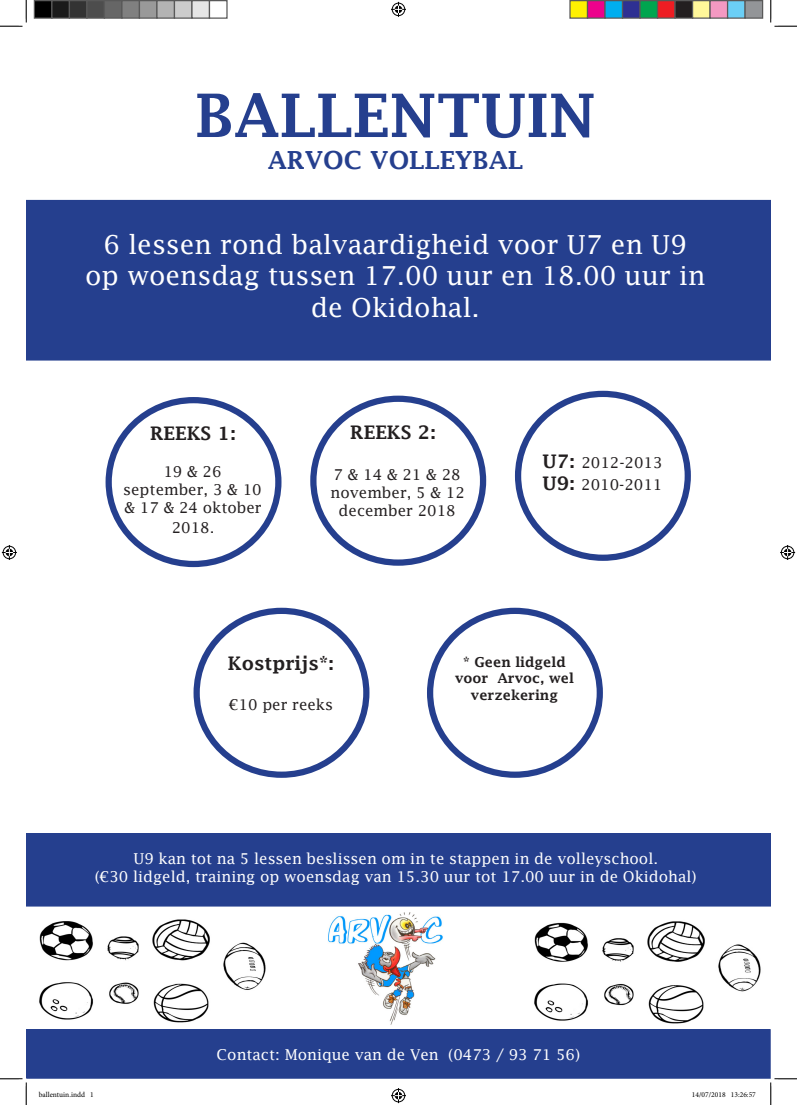
<style>
.page{position:relative;width:797px;height:1105px;background:#fff}
.page>*{position:absolute;margin:0;border:0;box-sizing:border-box;transform-origin:0 0}
.t1{font:600 60px "Lucida Fax";color:#253f8e}
.t2{font:26.25px/31.5px "Lucida Fax";color:#fff;text-align:center}
.t3{font:600 25px "Lucida Fax";color:#253f8e}
.t4{font:600 18.75px "Lucida Fax";color:#231f20}
.t5{font:15px "Lucida Fax";color:#fff}
.t6{font:15px/18px "Lucida Fax";color:#231f20}
.t7{font:600 13.75px "Lucida Fax";color:#231f20}
.t8{font:7.5px "Minion Pro";color:#000}
.s1{font-weight:600;font-size:18.75px}
</style>
<div class="page">
<img style="left:313px;top:906px;width:168px;height:119px">
<img style="left:26px;top:906px;width:247px;height:117px">
<img style="left:534px;top:921px;width:227px;height:103px">
<div style="left:106px;top:397px;width:175px;height:170px;border:6px solid #253f8e;border-radius:50%"></div>
<div style="left:310px;top:396px;width:176px;height:170px;border:6px solid #253f8e;border-radius:50%"></div>
<div style="left:515px;top:391px;width:176px;height:170px;border:6px solid #253f8e;border-radius:50%"></div>
<div style="left:193px;top:608px;width:176px;height:170px;border:6px solid #253f8e;border-radius:50%"></div>
<div style="left:427px;top:608px;width:176px;height:170px;border:6px solid #253f8e;border-radius:50%"></div>
<div style="left:26px;top:200px;width:744px;height:161px;background:#253f8e"></div>
<div style="left:27px;top:1030px;width:743px;height:48px;background:#253f8e"></div>
<div style="left:26px;top:1029px;width:744px;height:50px;border:1px solid #253f8e"></div>
<div style="left:26px;top:833px;width:744px;height:73px;background:#253f8e"></div>
<svg style="left:0;top:0;width:27px;height:27px"></svg>
<svg style="left:0;top:1078px;width:27px;height:27px"></svg>
<svg style="left:770px;top:0;width:27px;height:27px"></svg>
<svg style="left:770px;top:1078px;width:27px;height:27px"></svg>
<svg style="left:391px;top:2px;width:15px;height:15px"></svg>
<svg style="left:391px;top:1088px;width:15px;height:15px"></svg>
<svg style="left:2px;top:545px;width:15px;height:15px"></svg>
<svg style="left:780px;top:545px;width:15px;height:15px"></svg>
<div style="left:34px;top:1px;width:18px;height:17px;background:#000"></div>
<div style="left:34px;top:0;width:18px;height:19px;border:1px solid #595959"></div>
<div style="left:52px;top:1px;width:17px;height:17px;background:#1a1a1a"></div>
<div style="left:51px;top:0;width:19px;height:19px;border:1px solid #595959"></div>
<div style="left:69px;top:1px;width:18px;height:17px;background:#333"></div>
<div style="left:69px;top:0;width:19px;height:19px;border:1px solid #595959"></div>
<div style="left:87px;top:1px;width:17px;height:17px;background:#4d4d4d"></div>
<div style="left:86px;top:0;width:19px;height:19px;border:1px solid #595959"></div>
<div style="left:104px;top:1px;width:18px;height:17px;background:#666"></div>
<div style="left:104px;top:0;width:18px;height:19px;border:1px solid #595959"></div>
<div style="left:122px;top:1px;width:17px;height:17px;background:#808080"></div>
<div style="left:121px;top:0;width:19px;height:19px;border:1px solid #595959"></div>
<div style="left:139px;top:1px;width:18px;height:17px;background:#999"></div>
<div style="left:139px;top:0;width:19px;height:19px;border:1px solid #595959"></div>
<div style="left:157px;top:1px;width:17px;height:17px;background:#b3b3b3"></div>
<div style="left:156px;top:0;width:19px;height:19px;border:1px solid #595959"></div>
<div style="left:174px;top:1px;width:18px;height:17px;background:#ccc"></div>
<div style="left:174px;top:0;width:18px;height:19px;border:1px solid #595959"></div>
<div style="left:192px;top:1px;width:17px;height:17px;background:#e6e6e6"></div>
<div style="left:191px;top:0;width:19px;height:19px;border:1px solid #595959"></div>
<div style="left:209px;top:0;width:19px;height:19px;border:1px solid #595959"></div>
<div style="left:570px;top:1px;width:17px;height:17px;background:#fff101"></div>
<div style="left:569px;top:0;width:19px;height:19px;border:1px solid #595959"></div>
<div style="left:587px;top:1px;width:18px;height:17px;background:#ed028c"></div>
<div style="left:587px;top:0;width:18px;height:19px;border:1px solid #595959"></div>
<div style="left:605px;top:1px;width:17px;height:17px;background:#00aeef"></div>
<div style="left:604px;top:0;width:19px;height:19px;border:1px solid #595959"></div>
<div style="left:622px;top:1px;width:18px;height:17px;background:#2e3092"></div>
<div style="left:622px;top:0;width:18px;height:19px;border:1px solid #595959"></div>
<div style="left:640px;top:1px;width:17px;height:17px;background:#00a54f"></div>
<div style="left:639px;top:0;width:19px;height:19px;border:1px solid #595959"></div>
<div style="left:657px;top:1px;width:18px;height:17px;background:#ee1d23"></div>
<div style="left:657px;top:0;width:18px;height:19px;border:1px solid #595959"></div>
<div style="left:675px;top:1px;width:17px;height:17px;background:#231f20"></div>
<div style="left:674px;top:0;width:19px;height:19px;border:1px solid #595959"></div>
<div style="left:692px;top:1px;width:18px;height:17px;background:#fff79a"></div>
<div style="left:692px;top:0;width:18px;height:19px;border:1px solid #595959"></div>
<div style="left:710px;top:1px;width:17px;height:17px;background:#f499c2"></div>
<div style="left:709px;top:0;width:19px;height:19px;border:1px solid #595959"></div>
<div style="left:727px;top:1px;width:18px;height:17px;background:#6bcff6"></div>
<div style="left:727px;top:0;width:18px;height:19px;border:1px solid #595959"></div>
<div style="left:745px;top:1px;width:17px;height:17px;background:#939598"></div>
<div style="left:744px;top:0;width:19px;height:19px;border:1px solid #595959"></div>
<p class="t1" style="left:195px;top:81px;width:402px">BALLENTUIN</p>
<p class="t3" style="left:268px;top:145px;width:256px">ARVOC VOLLEYBAL</p>
<p class="t2" style="left:104px;top:228px;width:585px">6 lessen rond balvaardigheid voor U7 en U9</p>
<p class="t2" style="left:85px;top:260px;width:621px">op woensdag tussen 17.00 uur en 18.00 uur in de Okidohal.</p>
<p class="t4" style="left:150px;top:422px;width:87px">REEKS 1:</p>
<p class="t6" style="left:163px;top:462px;width:60px">19 &amp; 26</p>
<p class="t6" style="left:123px;top:480px;width:140px">september, 3 &amp; 10 &amp; 17 &amp; 24 oktober</p>
<p class="t6" style="left:172px;top:518px;width:44px">2018.</p>
<p class="t4" style="left:350px;top:422px;width:87px">REEKS 2:</p>
<p class="t6" style="left:330px;top:465px;width:136px;text-align:center">7 &amp; 14 &amp; 21 &amp; 28 november, 5 &amp; 12 december 2018</p>
<p class="t6" style="left:542px;top:453px;width:122px"><span class="s1">U7:</span> 2012-2013</p>
<p class="t6" style="left:542px;top:476px;width:121px"><span class="s1">U9:</span> 2010-2011</p>
<p class="t4" style="left:228px;top:652px;width:108px">Kostprijs*:</p>
<p class="t6" style="left:229px;top:696px;width:105px">€10 per reeks</p>
<p class="t7" style="left:463px;top:654px;width:104px">* Geen lidgeld</p>
<p class="t7" style="left:455px;top:670px;width:120px">voor Arvoc, wel</p>
<p class="t7" style="left:471px;top:687px;width:89px">verzekering</p>
<p class="t5" style="left:133px;top:850px;width:526px">U9 kan tot na 5 lessen beslissen om in te stappen in de volleyschool.</p>
<p class="t5" style="left:95px;top:868px;width:603px">(€30 lidgeld, training op woensdag van 15.30 uur tot 17.00 uur in de Okidohal)</p>
<p class="t5" style="left:217px;top:1046px;width:365px">Contact: Monique van de Ven (0473 / 93 71 56)</p>
<p class="t8" style="left:39px;top:1090px;width:57px">ballentuin.indd 1</p>
<p class="t8" style="left:692px;top:1090px;width:65px">14/07/2018 13:26:57</p>
</div>
